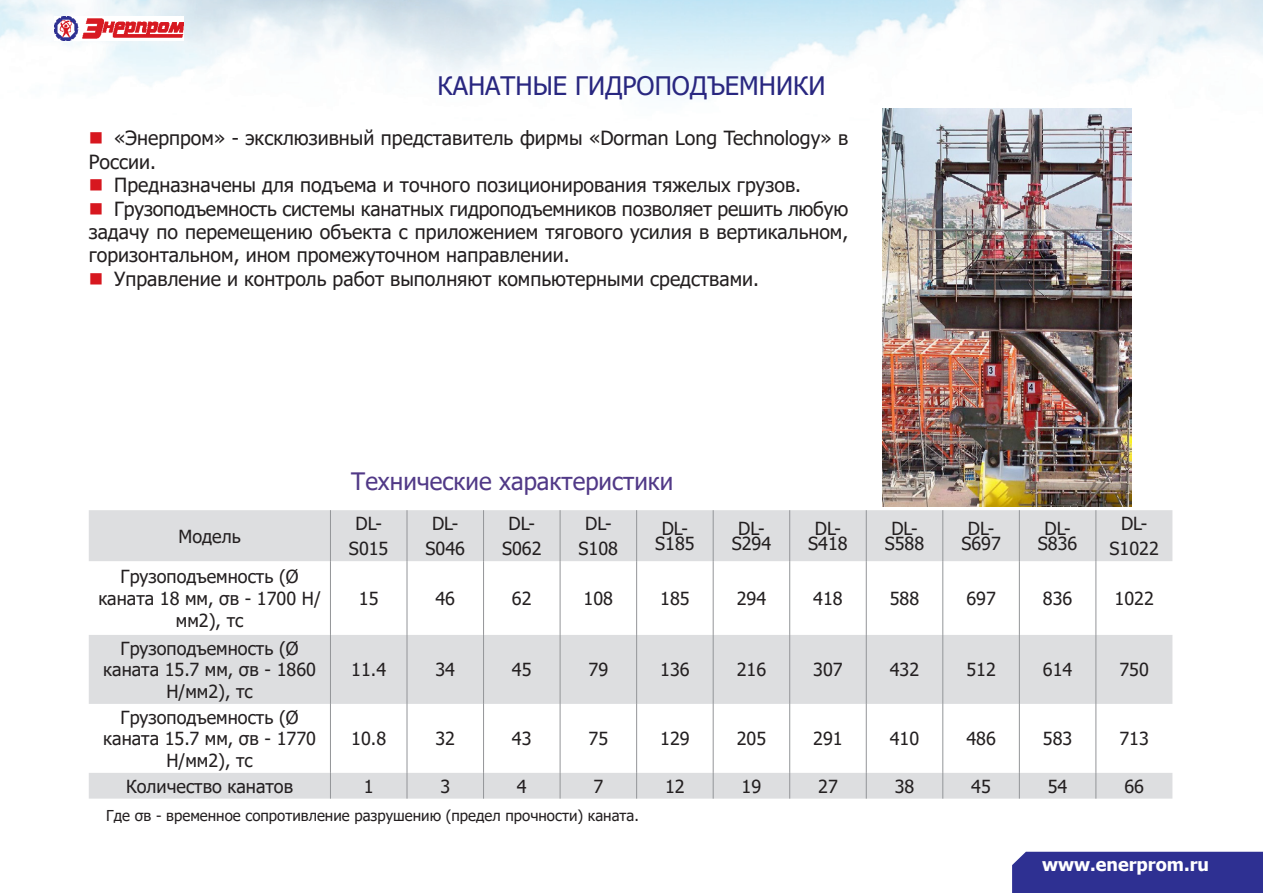
<style>
.page{position:relative;width:1263px;height:893px;background:#fff}
.page>*{position:absolute;margin:0;border:0;box-sizing:border-box;transform-origin:0 0}
.ЗАГОЛОВОК{font:25.5px "Tahoma";color:#292780}
.Text{font:24px "Tahoma";color:#513987}
.t1{font:19.5px/23.4px "Tahoma";color:#231f20}
.текст_таблицы{font:18px/15px "Tahoma";color:#231f20;text-align:center}
.t2{font:700 18px "Tahoma";color:#fff}
.Text-2{font:15px "Tahoma";color:#231f20}
</style>
<div class="page">
<div style="left:1012px;top:852px;width:251px;height:41px;background:#2e3092"></div>
<img style="left:1px;top:0;width:1262px;height:261px">
<img style="left:54px;top:16px;width:130px;height:25px">
<img style="left:882px;top:109px;width:249px;height:398px">
<svg style="left:89px;top:510px;width:1083px;height:289px;fill:#e0e1e3"></svg>
<hr style="left:330px;top:510px;width:1px;height:51px;background:#939598">
<hr style="left:407px;top:510px;width:1px;height:51px;background:#939598">
<hr style="left:483px;top:510px;width:1px;height:51px;background:#939598">
<hr style="left:560px;top:510px;width:1px;height:51px;background:#939598">
<hr style="left:636px;top:510px;width:1px;height:51px;background:#939598">
<hr style="left:713px;top:510px;width:1px;height:51px;background:#939598">
<hr style="left:789px;top:510px;width:1px;height:51px;background:#939598">
<hr style="left:866px;top:510px;width:1px;height:51px;background:#939598">
<hr style="left:942px;top:510px;width:1px;height:51px;background:#939598">
<hr style="left:1019px;top:510px;width:1px;height:51px;background:#939598">
<hr style="left:1095px;top:510px;width:1px;height:51px;background:#939598">
<hr style="left:330px;top:561px;width:1px;height:74px;background:#939598">
<hr style="left:407px;top:561px;width:1px;height:74px;background:#939598">
<hr style="left:483px;top:561px;width:1px;height:74px;background:#939598">
<hr style="left:560px;top:561px;width:1px;height:74px;background:#939598">
<hr style="left:636px;top:561px;width:1px;height:74px;background:#939598">
<hr style="left:713px;top:561px;width:1px;height:74px;background:#939598">
<hr style="left:789px;top:561px;width:1px;height:74px;background:#939598">
<hr style="left:866px;top:561px;width:1px;height:74px;background:#939598">
<hr style="left:942px;top:561px;width:1px;height:74px;background:#939598">
<hr style="left:1019px;top:561px;width:1px;height:74px;background:#939598">
<hr style="left:1095px;top:561px;width:1px;height:74px;background:#939598">
<hr style="left:330px;top:635px;width:1px;height:69px;background:#939598">
<hr style="left:407px;top:635px;width:1px;height:69px;background:#939598">
<hr style="left:483px;top:635px;width:1px;height:69px;background:#939598">
<hr style="left:560px;top:635px;width:1px;height:69px;background:#939598">
<hr style="left:636px;top:635px;width:1px;height:69px;background:#939598">
<hr style="left:713px;top:635px;width:1px;height:69px;background:#939598">
<hr style="left:789px;top:635px;width:1px;height:69px;background:#939598">
<hr style="left:866px;top:635px;width:1px;height:69px;background:#939598">
<hr style="left:942px;top:635px;width:1px;height:69px;background:#939598">
<hr style="left:1019px;top:635px;width:1px;height:69px;background:#939598">
<hr style="left:1095px;top:635px;width:1px;height:69px;background:#939598">
<hr style="left:330px;top:704px;width:1px;height:69px;background:#939598">
<hr style="left:407px;top:704px;width:1px;height:69px;background:#939598">
<hr style="left:483px;top:704px;width:1px;height:69px;background:#939598">
<hr style="left:560px;top:704px;width:1px;height:69px;background:#939598">
<hr style="left:636px;top:704px;width:1px;height:69px;background:#939598">
<hr style="left:713px;top:704px;width:1px;height:69px;background:#939598">
<hr style="left:789px;top:704px;width:1px;height:69px;background:#939598">
<hr style="left:866px;top:704px;width:1px;height:69px;background:#939598">
<hr style="left:942px;top:704px;width:1px;height:69px;background:#939598">
<hr style="left:1019px;top:704px;width:1px;height:69px;background:#939598">
<hr style="left:1095px;top:704px;width:1px;height:69px;background:#939598">
<svg style="left:330px;top:773px;width:1px;height:26px"></svg>
<svg style="left:407px;top:773px;width:1px;height:26px"></svg>
<svg style="left:483px;top:773px;width:1px;height:26px"></svg>
<svg style="left:560px;top:773px;width:1px;height:26px"></svg>
<svg style="left:636px;top:773px;width:1px;height:26px"></svg>
<svg style="left:713px;top:773px;width:1px;height:26px"></svg>
<svg style="left:789px;top:773px;width:1px;height:26px"></svg>
<svg style="left:866px;top:773px;width:1px;height:26px"></svg>
<svg style="left:942px;top:773px;width:1px;height:26px"></svg>
<svg style="left:1019px;top:773px;width:1px;height:26px"></svg>
<svg style="left:1095px;top:773px;width:1px;height:26px"></svg>
<svg style="left:90px;top:132px;width:12px;height:12px"></svg>
<svg style="left:90px;top:179px;width:12px;height:12px"></svg>
<svg style="left:90px;top:203px;width:12px;height:11px"></svg>
<p class="ЗАГОЛОВОК" style="left:437px;top:68px;width:390px">КАНАТНЫЕ ГИДРОПОДЪЕМНИКИ</p>
<p class="t1" style="left:89px;top:128px;width:761px;text-indent:26px">«Энерпром» - эксклюзивный представитель фирмы «Dorman Long Technology» в<br>России.</p>
<p class="t1" style="left:114px;top:174px;width:688px">Предназначены для подъема и точного позиционирования тяжелых грузов.</p>
<p class="t1" style="left:89px;top:198px;width:761px;text-align:justify;text-indent:26px">Грузоподъемность системы канатных гидроподъемников позволяет решить любую задачу по перемещению объекта с приложением тягового усилия в вертикальном, горизонтальном, ином промежуточном направлении.</p>
<p class="t1" style="left:114px;top:268px;width:646px">Управление и контроль работ выполняют компьютерными средствами.</p>
<p class="текст_таблицы" style="left:179px;top:529px;width:64px">Модель</p>
<p class="текст_таблицы" style="left:98px;top:567px;width:224px;line-height:21.6px">Грузоподъемность (Ø каната 18 мм, σв - 1700 Н/ мм2), тс</p>
<p class="текст_таблицы" style="left:103px;top:638px;width:214px;line-height:21.6px">Грузоподъемность (Ø каната 15.7 мм, σв - 1860<br>Н/мм2), тс</p>
<p class="текст_таблицы" style="left:103px;top:707px;width:214px;line-height:21.6px">Грузоподъемность (Ø каната 15.7 мм, σв - 1770<br>Н/мм2), тс</p>
<p class="Text" style="left:351px;top:466px;width:324px">Технические характеристики</p>
<p class="текст_таблицы" style="left:349px;top:512px;width:41px;line-height:25.2px">DL-<br>S015</p>
<p class="текст_таблицы" style="left:425px;top:512px;width:41px;line-height:25.2px">DL-<br>S046</p>
<p class="текст_таблицы" style="left:502px;top:512px;width:41px;line-height:25.2px">DL-<br>S062</p>
<p class="текст_таблицы" style="left:579px;top:512px;width:41px;line-height:25.2px">DL-<br>S108</p>
<p class="текст_таблицы" style="left:655px;top:522px;width:41px">DL-<br>S185</p>
<p class="текст_таблицы" style="left:732px;top:522px;width:41px">DL-<br>S294</p>
<p class="текст_таблицы" style="left:808px;top:522px;width:41px">DL-<br>S418</p>
<p class="текст_таблицы" style="left:885px;top:522px;width:41px">DL-<br>S588</p>
<p class="текст_таблицы" style="left:961px;top:522px;width:41px">DL-<br>S697</p>
<p class="текст_таблицы" style="left:1038px;top:522px;width:41px">DL-<br>S836</p>
<p class="текст_таблицы" style="left:1109px;top:512px;width:51px;line-height:25.2px">DL-<br>S1022</p>
<p class="текст_таблицы" style="left:359px;top:592px;width:21px">15</p>
<p class="текст_таблицы" style="left:435px;top:592px;width:21px">46</p>
<p class="текст_таблицы" style="left:512px;top:592px;width:21px">62</p>
<p class="текст_таблицы" style="left:584px;top:592px;width:31px">108</p>
<p class="текст_таблицы" style="left:660px;top:592px;width:31px">185</p>
<p class="текст_таблицы" style="left:737px;top:592px;width:31px">294</p>
<p class="текст_таблицы" style="left:813px;top:592px;width:31px">418</p>
<p class="текст_таблицы" style="left:890px;top:592px;width:31px">588</p>
<p class="текст_таблицы" style="left:966px;top:592px;width:31px">697</p>
<p class="текст_таблицы" style="left:1043px;top:592px;width:31px">836</p>
<p class="текст_таблицы" style="left:1114px;top:592px;width:41px">1022</p>
<p class="текст_таблицы" style="left:351px;top:663px;width:36px">11.4</p>
<p class="текст_таблицы" style="left:435px;top:663px;width:21px">34</p>
<p class="текст_таблицы" style="left:512px;top:663px;width:21px">45</p>
<p class="текст_таблицы" style="left:588px;top:663px;width:21px">79</p>
<p class="текст_таблицы" style="left:660px;top:663px;width:31px">136</p>
<p class="текст_таблицы" style="left:737px;top:663px;width:31px">216</p>
<p class="текст_таблицы" style="left:813px;top:663px;width:31px">307</p>
<p class="текст_таблицы" style="left:890px;top:663px;width:31px">432</p>
<p class="текст_таблицы" style="left:966px;top:663px;width:31px">512</p>
<p class="текст_таблицы" style="left:1043px;top:663px;width:31px">614</p>
<p class="текст_таблицы" style="left:1119px;top:663px;width:31px">750</p>
<p class="текст_таблицы" style="left:351px;top:732px;width:36px">10.8</p>
<p class="текст_таблицы" style="left:435px;top:732px;width:21px">32</p>
<p class="текст_таблицы" style="left:512px;top:732px;width:21px">43</p>
<p class="текст_таблицы" style="left:588px;top:732px;width:21px">75</p>
<p class="текст_таблицы" style="left:660px;top:732px;width:31px">129</p>
<p class="текст_таблицы" style="left:737px;top:732px;width:31px">205</p>
<p class="текст_таблицы" style="left:813px;top:732px;width:31px">291</p>
<p class="текст_таблицы" style="left:890px;top:732px;width:31px">410</p>
<p class="текст_таблицы" style="left:966px;top:732px;width:31px">486</p>
<p class="текст_таблицы" style="left:1043px;top:732px;width:31px">583</p>
<p class="текст_таблицы" style="left:1119px;top:732px;width:31px">713</p>
<p class="текст_таблицы" style="left:126px;top:780px;width:169px">Количество канатов</p>
<p class="текст_таблицы" style="left:364px;top:780px;width:11px">1</p>
<p class="текст_таблицы" style="left:440px;top:780px;width:11px">3</p>
<p class="текст_таблицы" style="left:517px;top:780px;width:11px">4</p>
<p class="текст_таблицы" style="left:593px;top:780px;width:11px">7</p>
<p class="текст_таблицы" style="left:665px;top:780px;width:21px">12</p>
<p class="текст_таблицы" style="left:742px;top:780px;width:21px">19</p>
<p class="текст_таблицы" style="left:818px;top:780px;width:21px">27</p>
<p class="текст_таблицы" style="left:895px;top:780px;width:21px">38</p>
<p class="текст_таблицы" style="left:971px;top:780px;width:21px">45</p>
<p class="текст_таблицы" style="left:1048px;top:780px;width:21px">54</p>
<p class="текст_таблицы" style="left:1124px;top:780px;width:21px">66</p>
<p class="Text-2" style="left:106px;top:805px;width:534px">Где σв - временное сопротивление разрушению (предел прочности) каната.</p>
<p class="t2" style="left:1042px;top:851px;width:168px">www.enerprom.ru</p>
</div>
